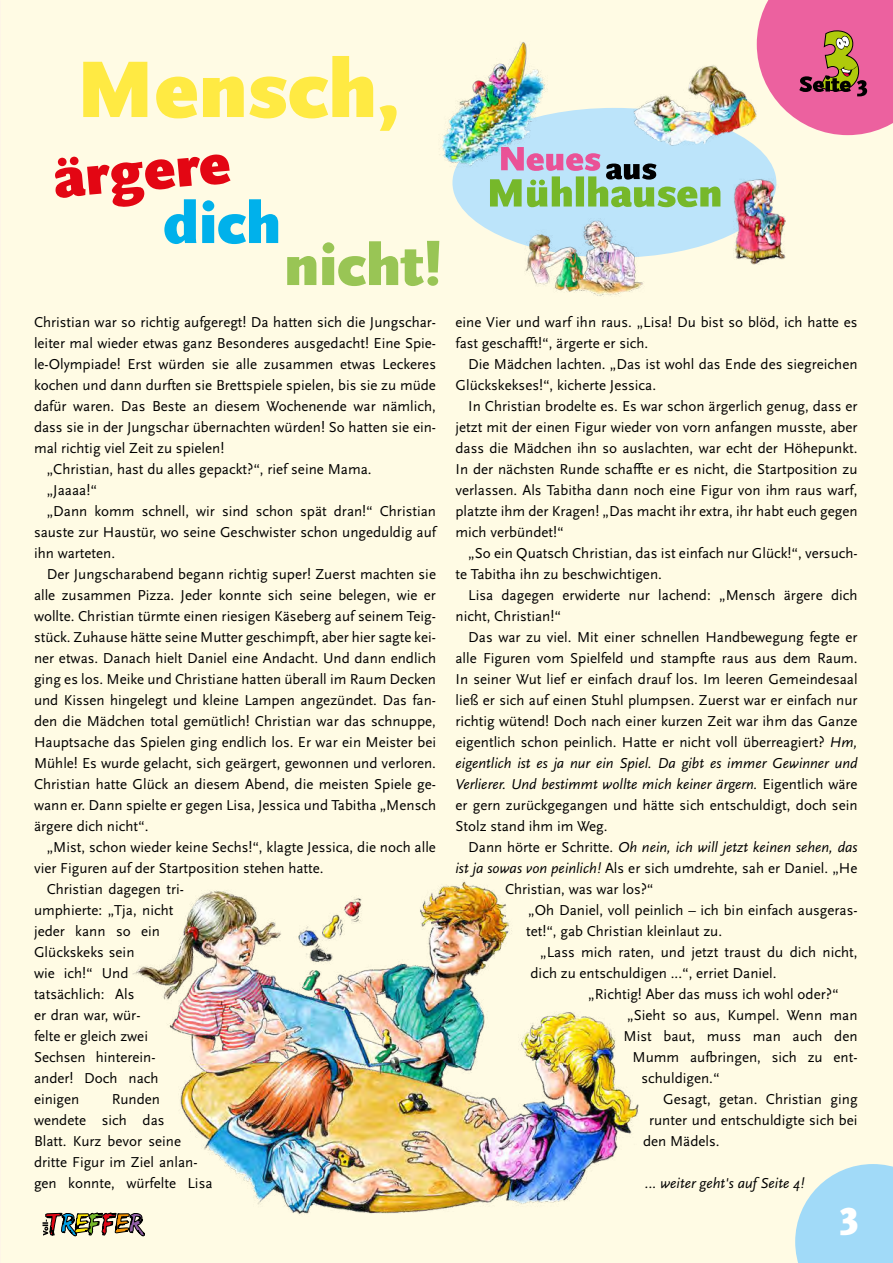
<style>
.page{position:relative;width:893px;height:1263px;background:#fffbe4}
.page>*{position:absolute;margin:0;border:0;box-sizing:border-box;transform-origin:0 0}
.t1{font:84.6px "Boink Let Plain";color:#afca0b}
.t2{font:900 83.7px "Scala Sans OT";color:#ffea43}
.t3{font:900 60px "Scala Sans OT";color:#e30613}
.t4{font:900 60px "Scala Sans OT";color:#99c555}
.t5{font:900 60px "Scala Sans OT";color:#00b1eb}
.t6{font:900 38.1px "Scala Sans OT";color:#fff}
.t7{font:15px/21px "Scala Sans OT";color:#000}
.t8{font:italic 15px "Scala Sans OT";color:#000}
.s1{font-style:italic}
.s2{font-style:normal}
</style>
<div class="page">
<svg style="left:757px;top:0;width:136px;height:135px;background:#e370a0"></svg>
<svg style="left:43px;top:1212px;width:102px;height:24px"></svg>
<svg style="left:795px;top:1164px;width:98px;height:99px;background:#aedef5"></svg>
<div style="left:452px;top:108px;width:324px;height:150px;background:#bce4fa;border-radius:50%"></div>
<svg style="left:490px;top:153px;width:230px;height:54px"></svg>
<img style="left:633px;top:65px;width:124px;height:81px">
<img style="left:442px;top:42px;width:105px;height:127px">
<img style="left:524px;top:218px;width:121px;height:78px">
<img style="left:733px;top:179px;width:52px;height:85px">
<img style="left:129px;top:881px;width:510px;height:337px">
<h2 class="t2" style="left:76px;top:42px;width:325px">Mensch,</h2>
<h3 class="t3" style="left:50px;top:144px;width:179px;rotate:-5deg">ärgere</h3>
<h3 class="t5" style="left:163px;top:189px;width:119px">dich</h3>
<h3 class="t4" style="left:284px;top:231px;width:160px">nicht!</h3>
<p class="t7" style="left:34px;top:312px;width:404px">Christian war so richtig aufgeregt! Da hatten sich die Jungschar-</p>
<p class="t7" style="left:34px;top:333px;width:404px">leiter mal wieder etwas ganz Besonderes ausgedacht! Eine Spie-</p>
<p class="t7" style="left:34px;top:354px;width:404px">le-Olympiade! Erst würden sie alle zusammen etwas Leckeres</p>
<p class="t7" style="left:34px;top:375px;width:403px">kochen und dann durften sie Brettspiele spielen, bis sie zu müde</p>
<p class="t7" style="left:34px;top:396px;width:404px">dafür waren. Das Beste an diesem Wochenende war nämlich,</p>
<p class="t7" style="left:34px;top:417px;width:404px">dass sie in der Jungschar übernachten würden! So hatten sie ein-</p>
<p class="t7" style="left:34px;top:438px;width:192px">mal richtig viel Zeit zu spielen!</p>
<p class="t7" style="left:47px;top:459px;width:326px">„Christian, hast du alles gepackt?“, rief seine Mama.</p>
<p class="t7" style="left:47px;top:480px;width:52px">„Jaaaa!“</p>
<p class="t7" style="left:47px;top:501px;width:391px">„Dann komm schnell, wir sind schon spät dran!“ Christian</p>
<p class="t7" style="left:34px;top:522px;width:403px">sauste zur Haustür, wo seine Geschwister schon ungeduldig auf</p>
<p class="t7" style="left:34px;top:543px;width:83px">ihn warteten.</p>
<p class="t7" style="left:47px;top:564px;width:391px">Der Jungscharabend begann richtig super! Zuerst machten sie</p>
<p class="t7" style="left:34px;top:585px;width:403px">alle zusammen Pizza. Jeder konnte sich seine belegen, wie er</p>
<p class="t7" style="left:34px;top:606px;width:404px">wollte. Christian türmte einen riesigen Käseberg auf seinem Teig-</p>
<p class="t7" style="left:34px;top:627px;width:403px">stück. Zuhause hätte seine Mutter geschimpft, aber hier sagte kei-</p>
<p class="t7" style="left:34px;top:648px;width:404px">ner etwas. Danach hielt Daniel eine Andacht. Und dann endlich</p>
<p class="t7" style="left:34px;top:669px;width:403px">ging es los. Meike und Christiane hatten überall im Raum Decken</p>
<p class="t7" style="left:34px;top:690px;width:403px">und Kissen hingelegt und kleine Lampen angezündet. Das fan-</p>
<p class="t7" style="left:34px;top:711px;width:404px">den die Mädchen total gemütlich! Christian war das schnuppe,</p>
<p class="t7" style="left:34px;top:732px;width:404px">Hauptsache das Spielen ging endlich los. Er war ein Meister bei</p>
<p class="t7" style="left:34px;top:753px;width:404px">Mühle! Es wurde gelacht, sich geärgert, gewonnen und verloren.</p>
<p class="t7" style="left:34px;top:774px;width:403px">Christian hatte Glück an diesem Abend, die meisten Spiele ge-</p>
<p class="t7" style="left:34px;top:795px;width:404px">wann er. Dann spielte er gegen Lisa, Jessica und Tabitha „Mensch</p>
<p class="t7" style="left:34px;top:816px;width:116px">ärgere dich nicht“.</p>
<p class="t7" style="left:47px;top:837px;width:391px">„Mist, schon wieder keine Sechs!“, klagte Jessica, die noch alle</p>
<p class="t7" style="left:34px;top:858px;width:291px">vier Figuren auf der Startposition stehen hatte.</p>
<p class="t7" style="left:47px;top:879px;width:139px">Christian dagegen tri-</p>
<p class="t7" style="left:34px;top:900px;width:141px">umphierte: „Tja, nicht</p>
<p class="t7" style="left:34px;top:921px;width:127px">jeder kann so ein</p>
<p class="t7" style="left:34px;top:942px;width:102px">Glückskeks sein</p>
<p class="t7" style="left:34px;top:963px;width:96px">wie ich!“ Und</p>
<p class="t7" style="left:34px;top:984px;width:102px">tatsächlich: Als</p>
<p class="t7" style="left:34px;top:1005px;width:108px">er dran war, wür-</p>
<p class="t7" style="left:34px;top:1026px;width:116px">felte er gleich zwei</p>
<p class="t7" style="left:34px;top:1047px;width:123px">Sechsen hinterein-</p>
<p class="t7" style="left:34px;top:1068px;width:126px">ander! Doch nach</p>
<p class="t7" style="left:34px;top:1089px;width:47px">einigen</p>
<p class="t7" style="left:34px;top:1089px;width:180px;text-indent:78px">Runden wendete sich das<br>Blatt. Kurz bevor seine dritte Figur im Ziel anlan&shy;gen konnte, würfelte Lisa</p>
<h1 class="t1" style="left:818px;top:5px;width:46px">3</h1>
<p class="t7" style="left:455px;top:312px;width:404px">eine Vier und warf ihn raus. „Lisa! Du bist so blöd, ich hatte es fast geschafft!“, ärgerte er sich.</p>
<p class="t7" style="left:455px;top:354px;width:404px;text-indent:13px">Die Mädchen lachten. „Das ist wohl das Ende des siegreichen<br>Glückskekses!“, kicherte Jessica.</p>
<p class="t7" style="left:455px;top:396px;width:404px;text-align:justify;text-indent:13px">In Christian brodelte es. Es war schon ärgerlich genug, dass er jetzt mit der einen Figur wieder von vorn anfangen musste, aber dass die Mädchen ihn so auslachten, war echt der Höhepunkt.<br>In der nächsten Runde schaffte er es nicht, die Startposition zu verlassen. Als Tabitha dann noch eine Figur von ihm raus warf, platzte ihm der Kragen! „Das macht ihr extra, ihr habt euch gegen mich verbündet!“</p>
<p class="t7" style="left:455px;top:543px;width:404px;text-indent:13px">„So ein Quatsch Christian, das ist einfach nur Glück!“, versuch&shy;te Tabitha ihn zu beschwichtigen.</p>
<p class="t7" style="left:455px;top:585px;width:404px;text-indent:13px">Lisa dagegen erwiderte nur lachend: „Mensch ärgere dich nicht, Christian!“</p>
<p class="t7" style="left:455px;top:627px;width:404px;text-align:justify;text-indent:13px">Das war zu viel. Mit einer schnellen Handbewegung fegte er alle Figuren vom Spielfeld und stampfte raus aus dem Raum.<br>In seiner Wut lief er einfach drauf los. Im leeren Gemeindesaal ließ er sich auf einen Stuhl plumpsen. Zuerst war er einfach nur richtig wütend! Doch nach einer kurzen Zeit war ihm das Ganze eigentlich schon peinlich. Hatte er nicht voll überreagiert? <span class="s1">Hm, eigentlich ist es ja nur ein Spiel. Da gibt es immer Gewinner und Verlierer. Und bestimmt wollte mich keiner ärgern.</span> Eigentlich wäre er gern zurückgegangen und hätte sich entschuldigt, doch sein Stolz stand ihm im Weg.</p>
<p class="t8" style="left:468px;top:839px;width:391px"><span class="s2">Dann hörte er Schritte.</span> Oh nein, ich will jetzt keinen sehen, das</p>
<p class="t7" style="left:455px;top:858px;width:403px"><span class="s1">ist ja sowas von peinlich!</span> Als er sich umdrehte, sah er Daniel. „He</p>
<p class="t7" style="left:505px;top:879px;width:150px">Christian, was war los?“</p>
<p class="t7" style="left:528px;top:900px;width:331px">„Oh Daniel, voll peinlich – ich bin einfach ausgeras-</p>
<p class="t7" style="left:526px;top:921px;width:198px">tet!“, gab Christian kleinlaut zu.</p>
<p class="t7" style="left:540px;top:942px;width:319px">„Lass mich raten, und jetzt traust du dich nicht,</p>
<p class="t7" style="left:531px;top:963px;width:248px">dich zu entschuldigen ...“, erriet Daniel.</p>
<p class="t7" style="left:588px;top:984px;width:252px">„Richtig! Aber das muss ich wohl oder?“</p>
<p class="t7" style="left:627px;top:1005px;width:232px">„Sieht so aus, Kumpel. Wenn man</p>
<p class="t7" style="left:624px;top:1026px;width:236px">Mist baut, muss man auch den</p>
<p class="t7" style="left:633px;top:1047px;width:226px">Mumm aufbringen, sich zu ent-</p>
<p class="t7" style="left:642px;top:1068px;width:80px">schuldigen.“</p>
<p class="t7" style="left:663px;top:1089px;width:196px">Gesagt, getan. Christian ging</p>
<p class="t7" style="left:649px;top:1110px;width:210px">runter und entschuldigte sich bei</p>
<p class="t7" style="left:643px;top:1131px;width:78px">den Mädels.</p>
<p class="t8" style="left:645px;top:1175px;width:161px">... weiter geht's auf Seite 4!</p>
<h3 class="t6" style="left:840px;top:1193px;width:20px">3</h3>
</div>
